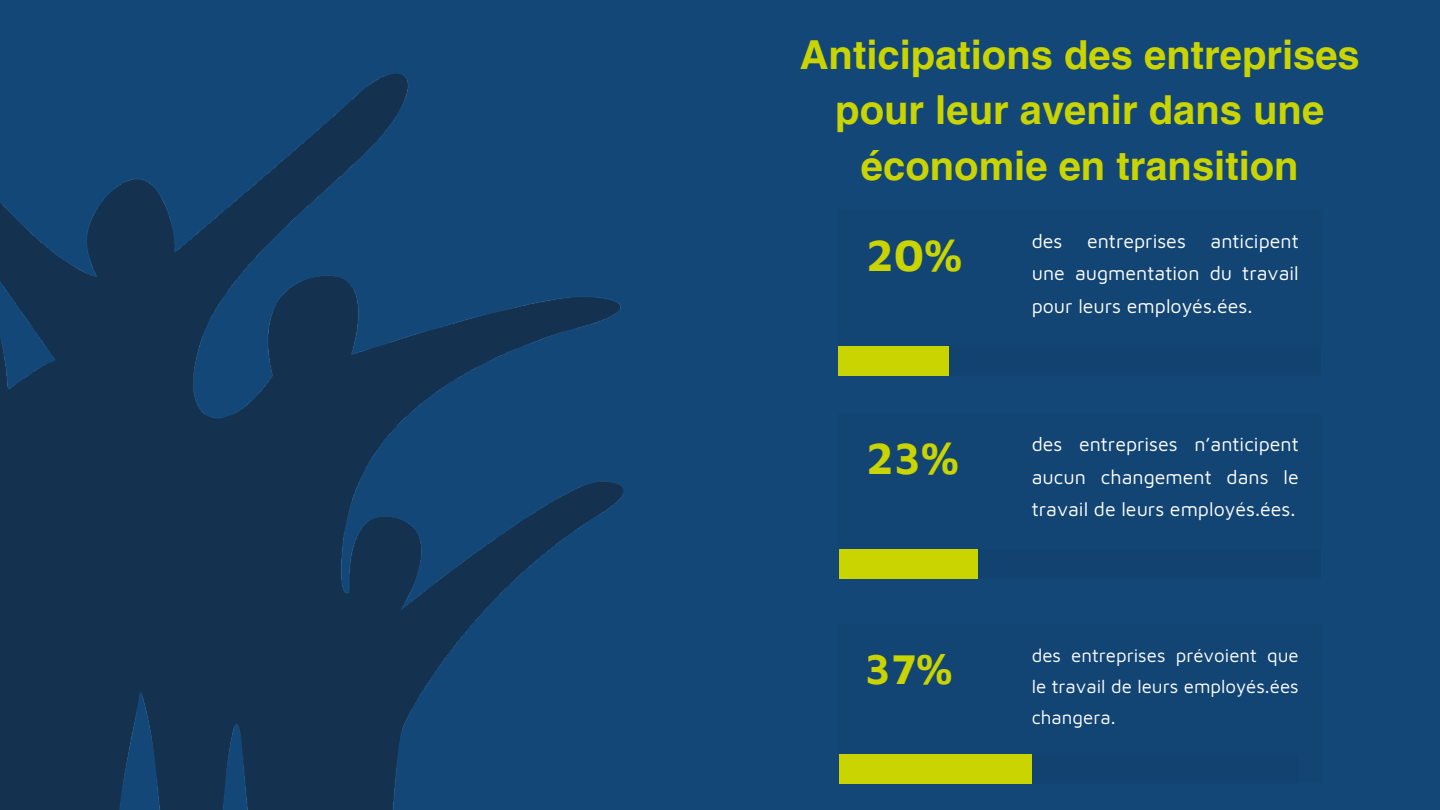
<style>
.page{position:relative;width:1440px;height:810px;background:#124778}
.page>*{position:absolute;margin:0;border:0;box-sizing:border-box;transform-origin:0 0}
.t1{font:700 45.7px "Maven Pro";color:#cad400}
.t2{font:700 43.6px "Maven Pro";color:#cad400}
.t3{font:700 40px/55.5px "Helvetica LT Pro";color:#cad400;text-align:center}
.t4{font:19.6px/32.2px "Maven Pro";color:#fff;text-align:justify}
.t5{font:18.7px/30.8px "Maven Pro";color:#fff;text-align:justify}
</style>
<div class="page">
<img style="left:0;top:73px;width:624px;height:737px">
<div style="left:839px;top:413px;width:482px;height:165px;background:#124574"></div>
<div style="left:839px;top:549px;width:482px;height:30px;background:#124370"></div>
<div style="left:839px;top:549px;width:139px;height:30px;background:#cad400"></div>
<div style="left:839px;top:624px;width:482px;height:159px;background:#124574"></div>
<div style="left:839px;top:754px;width:460px;height:30px;background:#124370"></div>
<div style="left:839px;top:754px;width:193px;height:30px;background:#cad400"></div>
<div style="left:839px;top:210px;width:482px;height:165px;background:#124574"></div>
<div style="left:839px;top:346px;width:482px;height:30px;background:#124370"></div>
<div style="left:839px;top:346px;width:110px;height:30px;background:#cad400"></div>
<p class="t3" style="left:800px;top:31px;width:562px">Anticipations des entreprises pour leur avenir dans une économie en transition</p>
<p class="t1" style="left:866px;top:227px;width:97px">20%</p>
<p class="t4" style="left:1032px;top:225px;width:32px">des</p>
<p class="t4" style="left:1087px;top:225px;width:100px">entreprises</p>
<p class="t4" style="left:1032px;top:225px;width:269px;text-indent:179px">anticipent une augmentation du travail pour leurs employés.ées.</p>
<h2 class="t1" style="left:866px;top:430px;width:94px">23%</h2>
<p class="t4" style="left:1032px;top:428px;width:269px">des entreprises n’anticipent aucun changement dans le travail de leurs employés.ées.</p>
<h1 class="t2" style="left:865px;top:642px;width:89px">37%</h1>
<p class="t5" style="left:1032px;top:640px;width:269px">des entreprises prévoient que le travail de leurs employés.ées changera.</p>
</div>
